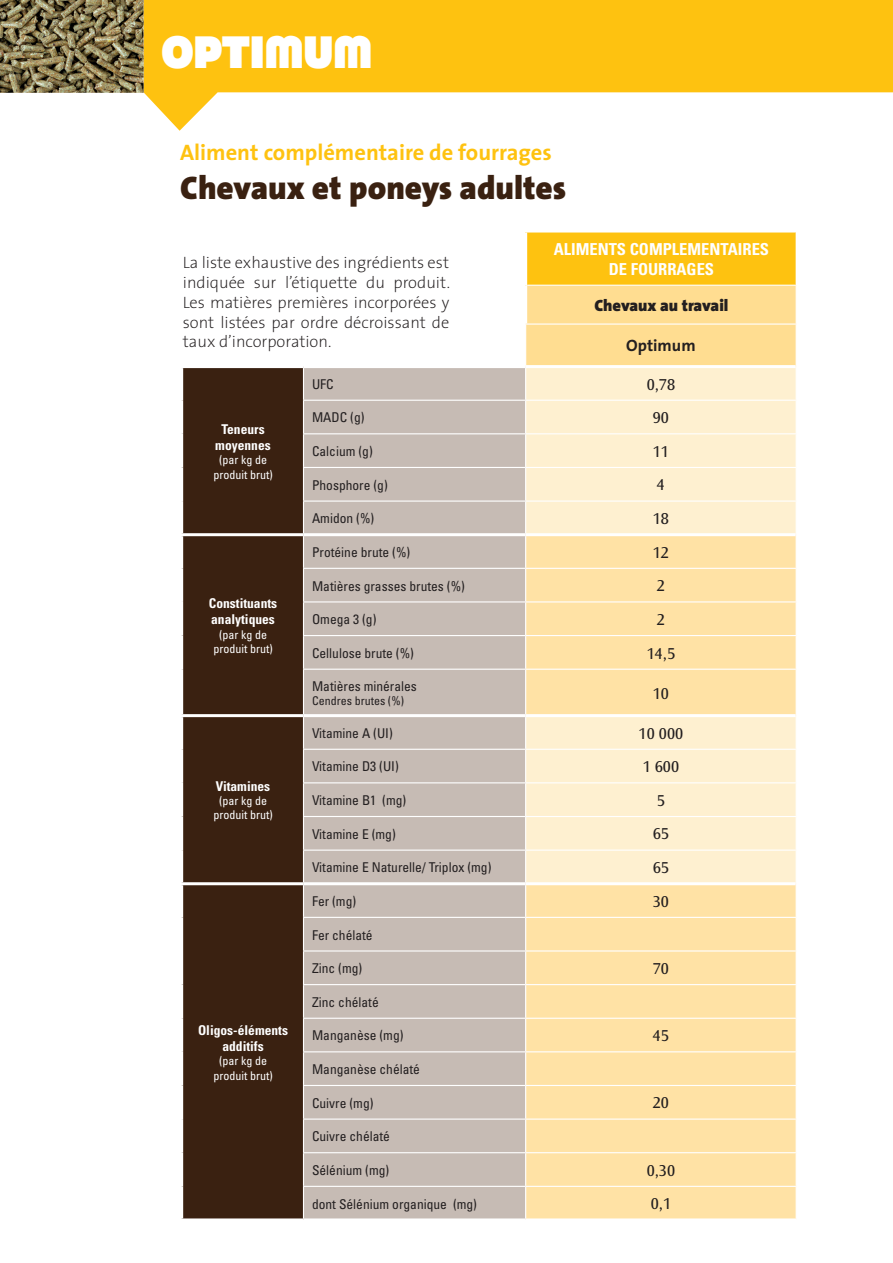
<style>
.page{position:relative;width:893px;height:1263px;background:#fff}
.page>*{position:absolute;margin:0;border:0;box-sizing:border-box;transform-origin:0 0}
.t1{font:45px "Strenuous Bl";color:#fff}
.t2{font:900 33px "The Sans";color:#3a2111}
.t3{font:700 22.5px "The Sans";color:#fec210}
.t4{font:200 16.5px/19.8px "The Sans";color:#231f20;text-align:justify}
.t5{font:16.5px "Ocean Sans";color:#231f20}
.t6{font:700 condensed 16.5px "Univers";color:#fff}
.t7{font:900 16.5px "The Sans";color:#231f20}
.t8{font:700 16.5px "The Sans";color:#231f20}
.t9{font:condensed 13.5px "Univers";color:#231f20}
.t10{font:700 condensed 13.5px/16.2px "Univers";color:#fff}
.t11{font:condensed 12px "Univers";color:#fff}
.t12{font:condensed 12px "Univers";color:#231f20}
</style>
<div class="page">
<svg style="left:144px;top:0;width:749px;height:131px;fill:#fec210"></svg>
<img style="left:0;top:0;width:144px;height:93px">
<div style="left:526px;top:231px;width:270px;height:54px;background:#fec210"></div>
<div style="left:526px;top:286px;width:270px;height:79px;background:#ffdd91"></div>
<div style="left:183px;top:368px;width:120px;height:850px;background:#3a2111"></div>
<div style="left:304px;top:368px;width:221px;height:850px;background:#c6bbb4"></div>
<div style="left:526px;top:368px;width:270px;height:165px;background:#fef0d0"></div>
<svg style="left:526px;top:536px;width:270px;height:682px;background:#fee5b0"></svg>
<hr style="left:180px;top:533px;width:123px;height:3px;background:#fff">
<hr style="left:180px;top:714px;width:123px;height:3px;background:#fff">
<hr style="left:180px;top:882px;width:123px;height:3px;background:#fff">
<hr style="left:524px;top:230px;width:273px;height:3px;background:#fff">
<hr style="left:524px;top:233px;width:3px;height:52px;background:#fff">
<hr style="left:524px;top:285px;width:3px;height:38px;background:#fff">
<hr style="left:526px;top:714px;width:270px;height:3px;background:#fff">
<hr style="left:526px;top:882px;width:270px;height:3px;background:#fff">
<hr style="left:525px;top:323px;width:272px;height:2px;background:#fff">
<hr style="left:526px;top:400px;width:271px;height:1px;background:#fff">
<hr style="left:526px;top:433px;width:271px;height:1px;background:#fff">
<hr style="left:526px;top:467px;width:271px;height:1px;background:#fff">
<hr style="left:526px;top:500px;width:271px;height:2px;background:#fff">
<hr style="left:526px;top:568px;width:271px;height:1px;background:#fff">
<hr style="left:526px;top:601px;width:271px;height:1px;background:#fff">
<hr style="left:526px;top:635px;width:271px;height:1px;background:#fff">
<hr style="left:526px;top:669px;width:271px;height:1px;background:#fff">
<hr style="left:526px;top:749px;width:271px;height:1px;background:#fff">
<hr style="left:526px;top:782px;width:271px;height:1px;background:#fff">
<hr style="left:526px;top:816px;width:271px;height:1px;background:#fff">
<hr style="left:526px;top:849px;width:271px;height:2px;background:#fff">
<hr style="left:526px;top:917px;width:271px;height:1px;background:#fff">
<hr style="left:526px;top:950px;width:271px;height:1px;background:#fff">
<hr style="left:526px;top:984px;width:271px;height:1px;background:#fff">
<hr style="left:526px;top:1018px;width:271px;height:1px;background:#fff">
<hr style="left:526px;top:1051px;width:271px;height:1px;background:#fff">
<hr style="left:526px;top:1085px;width:271px;height:1px;background:#fff">
<hr style="left:526px;top:1118px;width:271px;height:2px;background:#fff">
<hr style="left:526px;top:1152px;width:271px;height:1px;background:#fff">
<hr style="left:526px;top:1186px;width:271px;height:1px;background:#fff">
<hr style="left:303px;top:400px;width:223px;height:1px;background:#fff">
<hr style="left:303px;top:433px;width:223px;height:1px;background:#fff">
<hr style="left:303px;top:467px;width:223px;height:1px;background:#fff">
<hr style="left:303px;top:500px;width:223px;height:2px;background:#fff">
<hr style="left:303px;top:568px;width:223px;height:1px;background:#fff">
<hr style="left:303px;top:601px;width:223px;height:1px;background:#fff">
<hr style="left:303px;top:635px;width:223px;height:1px;background:#fff">
<hr style="left:303px;top:669px;width:223px;height:1px;background:#fff">
<hr style="left:303px;top:749px;width:223px;height:1px;background:#fff">
<hr style="left:303px;top:782px;width:223px;height:1px;background:#fff">
<hr style="left:303px;top:816px;width:223px;height:1px;background:#fff">
<hr style="left:303px;top:849px;width:223px;height:2px;background:#fff">
<hr style="left:303px;top:917px;width:223px;height:1px;background:#fff">
<hr style="left:303px;top:950px;width:223px;height:1px;background:#fff">
<hr style="left:303px;top:984px;width:223px;height:1px;background:#fff">
<hr style="left:303px;top:1018px;width:223px;height:1px;background:#fff">
<hr style="left:303px;top:1051px;width:223px;height:1px;background:#fff">
<hr style="left:303px;top:1085px;width:223px;height:1px;background:#fff">
<hr style="left:303px;top:1118px;width:223px;height:2px;background:#fff">
<hr style="left:303px;top:1152px;width:223px;height:1px;background:#fff">
<hr style="left:303px;top:1186px;width:223px;height:1px;background:#fff">
<hr style="left:303px;top:533px;width:223px;height:3px;background:#fff">
<hr style="left:303px;top:714px;width:223px;height:3px;background:#fff">
<hr style="left:303px;top:882px;width:223px;height:3px;background:#fff">
<p class="t1" style="left:162px;top:25px;width:212px">OPTIMUM</p>
<p class="t3" style="left:180px;top:133px;width:373px">Aliment complémentaire de fourrages</p>
<p class="t2" style="left:180px;top:160px;width:388px">Chevaux et poneys adultes</p>
<p class="t4" style="left:183px;top:252px;width:269px">La liste exhaustive des ingrédients est indiquée sur l’étiquette du produit.<br>Les matières premières incorporées y sont listées par ordre décroissant de taux d’incorporation.</p>
<p class="t6" style="left:554px;top:239px;width:217px">ALIMENTS COMPLEMENTAIRES</p>
<p class="t6" style="left:609px;top:259px;width:107px">DE FOURRAGES</p>
<p class="t7" style="left:594px;top:291px;width:136px">Chevaux au travail</p>
<p class="t8" style="left:626px;top:332px;width:71px">Optimum</p>
<p class="t10" style="left:221px;top:421px;width:45px">Teneurs</p>
<p class="t10" style="left:215px;top:437px;width:57px">moyennes</p>
<p class="t11" style="left:219px;top:452px;width:49px">(par kg de</p>
<p class="t11" style="left:213px;top:467px;width:61px">produit brut)</p>
<p class="t10" style="left:209px;top:595px;width:70px">Constituants analytiques</p>
<p class="t11" style="left:219px;top:627px;width:49px">(par kg de</p>
<p class="t11" style="left:213px;top:641px;width:61px">produit brut)</p>
<p class="t10" style="left:216px;top:778px;width:56px">Vitamines</p>
<p class="t11" style="left:219px;top:793px;width:49px">(par kg de</p>
<p class="t11" style="left:213px;top:807px;width:61px">produit brut)</p>
<p class="t10" style="left:198px;top:1022px;width:91px;text-align:center">Oligos-éléments additifs</p>
<p class="t11" style="left:219px;top:1053px;width:49px">(par kg de</p>
<p class="t11" style="left:213px;top:1068px;width:61px">produit brut)</p>
<p class="t9" style="left:312px;top:375px;width:23px">UFC</p>
<p class="t5" style="left:647px;top:375px;width:30px">0,78</p>
<p class="t9" style="left:312px;top:409px;width:54px">MADC (g)</p>
<p class="t5" style="left:653px;top:409px;width:18px">90</p>
<p class="t9" style="left:312px;top:443px;width:62px">Calcium (g)</p>
<p class="t5" style="left:653px;top:442px;width:18px">11</p>
<p class="t9" style="left:312px;top:476px;width:77px">Phosphore (g)</p>
<p class="t5" style="left:657px;top:476px;width:10px">4</p>
<p class="t9" style="left:312px;top:510px;width:64px">Amidon (%)</p>
<p class="t5" style="left:653px;top:509px;width:18px">18</p>
<p class="t9" style="left:312px;top:543px;width:100px">Protéine brute (%)</p>
<p class="t5" style="left:653px;top:543px;width:18px">12</p>
<p class="t9" style="left:312px;top:577px;width:154px">Matières grasses brutes (%)</p>
<p class="t5" style="left:657px;top:577px;width:10px">2</p>
<p class="t9" style="left:312px;top:611px;width:66px">Omega 3 (g)</p>
<p class="t5" style="left:657px;top:610px;width:10px">2</p>
<p class="t9" style="left:312px;top:644px;width:103px">Cellulose brute (%)</p>
<p class="t5" style="left:647px;top:644px;width:30px">14,5</p>
<p class="t9" style="left:312px;top:677px;width:106px">Matières minérales</p>
<p class="t12" style="left:312px;top:693px;width:93px">Cendres brutes (%)</p>
<p class="t5" style="left:653px;top:684px;width:18px">10</p>
<p class="t9" style="left:312px;top:724px;width:82px">Vitamine A (UI)</p>
<p class="t5" style="left:639px;top:724px;width:46px">10 000</p>
<p class="t9" style="left:312px;top:758px;width:88px">Vitamine D3 (UI)</p>
<p class="t5" style="left:643px;top:758px;width:38px">1 600</p>
<p class="t9" style="left:312px;top:792px;width:96px">Vitamine B1 (mg)</p>
<p class="t5" style="left:657px;top:791px;width:10px">5</p>
<p class="t9" style="left:312px;top:825px;width:85px">Vitamine E (mg)</p>
<p class="t5" style="left:653px;top:825px;width:18px">65</p>
<p class="t9" style="left:312px;top:859px;width:181px">Vitamine E Naturelle/ Triplox (mg)</p>
<p class="t5" style="left:653px;top:858px;width:18px">65</p>
<p class="t9" style="left:312px;top:892px;width:46px">Fer (mg)</p>
<p class="t5" style="left:653px;top:892px;width:18px">30</p>
<p class="t9" style="left:312px;top:926px;width:62px">Fer chélaté</p>
<p class="t9" style="left:312px;top:960px;width:52px">Zinc (mg)</p>
<p class="t5" style="left:653px;top:959px;width:18px">70</p>
<p class="t9" style="left:312px;top:993px;width:68px">Zinc chélaté</p>
<p class="t9" style="left:312px;top:1027px;width:93px">Manganèse (mg)</p>
<p class="t5" style="left:653px;top:1027px;width:18px">45</p>
<p class="t9" style="left:312px;top:1061px;width:109px">Manganèse chélaté</p>
<p class="t9" style="left:312px;top:1094px;width:63px">Cuivre (mg)</p>
<p class="t5" style="left:653px;top:1094px;width:18px">20</p>
<p class="t9" style="left:312px;top:1128px;width:79px">Cuivre chélaté</p>
<p class="t9" style="left:312px;top:1161px;width:79px">Sélénium (mg)</p>
<p class="t5" style="left:647px;top:1161px;width:30px">0,30</p>
<p class="t9" style="left:312px;top:1195px;width:166px">dont Sélénium organique (mg)</p>
<p class="t5" style="left:651px;top:1195px;width:22px">0,1</p>
</div>
